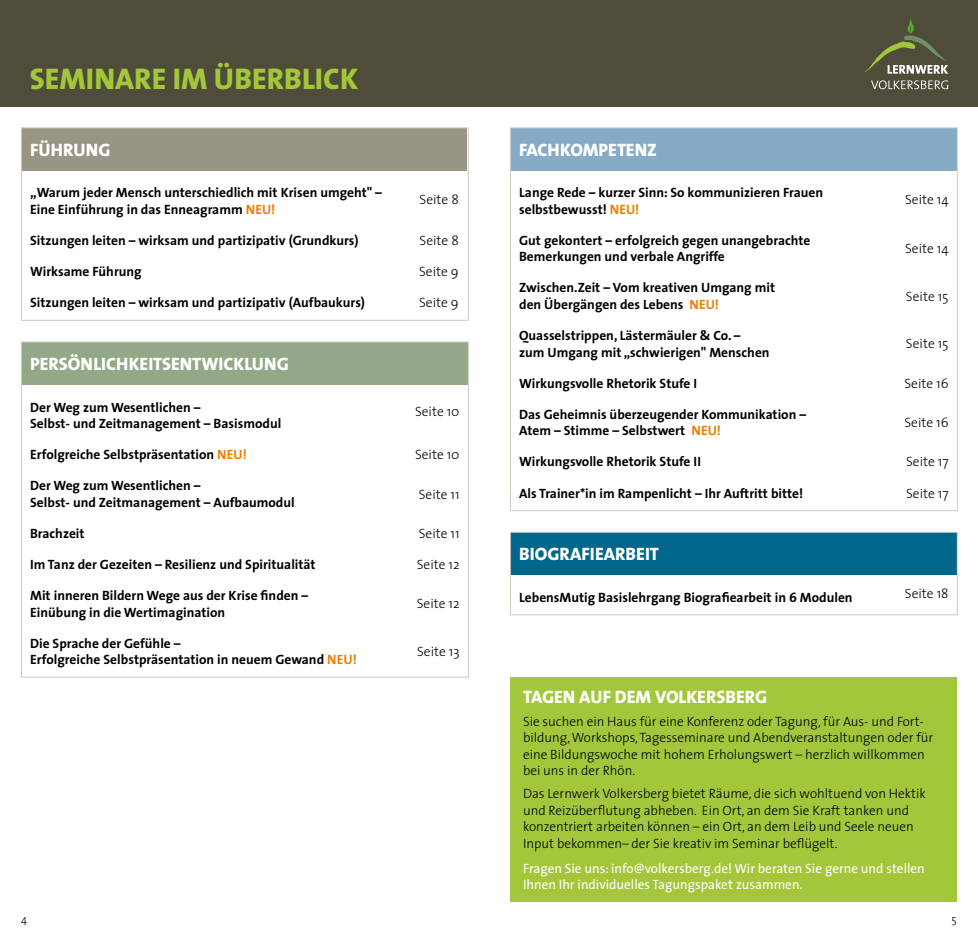
<style>
.page{position:relative;width:978px;height:936px;background:#fff}
.page>*{position:absolute;margin:0;border:0;box-sizing:border-box;transform-origin:0 0}
.Kategorie_Headline{font:800 30px "The Sans";color:#a2c73a}
.L_-_Headline{font:800 18px "The Sans";color:#fff}
.Liste_-_Headline{font:800 18px "The Sans";color:#fff}
.t1{font:700 13.5px/16.5px "The Sans";color:#000}
.Liste_-_Text{font:300 13.5px/16.5px "The Sans";color:#000}
.Liste_-_Text-2{font:13.5px/16.5px "The Sans";color:#fff}
.t2{font:300 11.25px "The Sans";color:#000}
.s1{color:#ef7d00}
</style>
<div class="page">
<div style="left:0;top:0;width:978px;height:106px;background:#4f4d3a"></div>
<svg style="left:871px;top:80px;width:77px;height:9px"></svg>
<svg style="left:864px;top:18px;width:84px;height:56px"></svg>
<div style="left:22px;top:128px;width:445px;height:42px;background:#999584"></div>
<div style="left:21px;top:128px;width:447px;height:192px;border:1px solid #cdcac0"></div>
<div style="left:22px;top:342px;width:446px;height:42px;background:#93a887"></div>
<div style="left:21px;top:342px;width:447px;height:335px;border:1px solid #cdcac0"></div>
<div style="left:511px;top:128px;width:446px;height:42px;background:#87abc6"></div>
<div style="left:511px;top:532px;width:446px;height:43px;background:#00668b"></div>
<div style="left:510px;top:532px;width:447px;height:83px;border:1px solid #cdcac0"></div>
<div style="left:510px;top:677px;width:447px;height:224px;background:#a2c73a"></div>
<p class="Kategorie_Headline" style="left:30px;top:54px;width:330px">SEMINARE IM ÜBERBLICK</p>
<p class="L_-_Headline" style="left:30px;top:134px;width:82px">FÜHRUNG</p>
<p class="t1" style="left:30px;top:184px;width:353px">„Warum jeder Mensch unterschiedlich mit Krisen umgeht" –<br>Eine Einführung in das Enneagramm <span class="s1">NEU!</span></p>
<p class="Liste_-_Text" style="left:420px;top:190px;width:41px">Seite 8</p>
<p class="t1" style="left:30px;top:232px;width:330px">Sitzungen leiten – wirksam und partizipativ (Grundkurs)</p>
<p class="Liste_-_Text" style="left:420px;top:232px;width:41px">Seite 8</p>
<p class="t1" style="left:30px;top:263px;width:113px">Wirksame Führung</p>
<p class="Liste_-_Text" style="left:419px;top:263px;width:41px">Seite 9</p>
<p class="t1" style="left:30px;top:294px;width:336px">Sitzungen leiten – wirksam und partizipativ (Aufbaukurs)</p>
<p class="Liste_-_Text" style="left:419px;top:294px;width:41px">Seite 9</p>
<p class="L_-_Headline" style="left:30px;top:348px;width:260px">PERSÖNLICHKEITSENTWICKLUNG</p>
<p class="t1" style="left:30px;top:398px;width:253px">Der Weg zum Wesentlichen –<br>Selbst- und Zeitmanagement – Basismodul</p>
<p class="Liste_-_Text" style="left:415px;top:402px;width:46px">Seite 10</p>
<p class="t1" style="left:30px;top:446px;width:218px">Erfolgreiche Selbstpräsentation <span class="s1">NEU!</span></p>
<p class="Liste_-_Text" style="left:415px;top:446px;width:46px">Seite 10</p>
<p class="t1" style="left:30px;top:477px;width:266px">Der Weg zum Wesentlichen –<br>Selbst- und Zeitmanagement – Aufbaumodul</p>
<p class="Liste_-_Text" style="left:419px;top:485px;width:42px">Seite 11</p>
<p class="t1" style="left:30px;top:524px;width:56px">Brachzeit</p>
<p class="Liste_-_Text" style="left:419px;top:524px;width:42px">Seite 11</p>
<p class="t1" style="left:30px;top:556px;width:287px">Im Tanz der Gezeiten – Resilienz und Spiritualität</p>
<p class="Liste_-_Text" style="left:417px;top:556px;width:44px">Seite 12</p>
<p class="t1" style="left:30px;top:587px;width:280px">Mit inneren Bildern Wege aus der Krise finden –<br>Einübung in die Wertimagination</p>
<p class="Liste_-_Text" style="left:417px;top:595px;width:44px">Seite 12</p>
<p class="t1" style="left:30px;top:634px;width:328px">Die Sprache der Gefühle –<br>Erfolgreiche Selbstpräsentation in neuem Gewand <span class="s1">NEU!</span></p>
<p class="Liste_-_Text" style="left:417px;top:642px;width:44px">Seite 13</p>
<p class="L_-_Headline" style="left:519px;top:134px;width:139px">FACHKOMPETENZ</p>
<p class="t1" style="left:519px;top:184px;width:306px">Lange Rede – kurzer Sinn: So kommunizieren Frauen selbstbewusst! <span class="s1">NEU!</span></p>
<p class="Liste_-_Text" style="left:905px;top:190px;width:45px">Seite 14</p>
<p class="t1" style="left:519px;top:232px;width:293px">Gut gekontert – erfolgreich gegen unangebrachte<br>Bemerkungen und verbale Angriffe</p>
<p class="Liste_-_Text" style="left:905px;top:240px;width:45px">Seite 14</p>
<p class="t1" style="left:519px;top:279px;width:257px">Zwischen.Zeit – Vom kreativen Umgang mit den Übergängen des Lebens <span class="s1">NEU!</span></p>
<p class="Liste_-_Text" style="left:906px;top:287px;width:44px">Seite 15</p>
<p class="t1" style="left:519px;top:327px;width:252px">Quasselstrippen, Lästermäuler &amp; Co. –<br>zum Umgang mit „schwierigen" Menschen</p>
<p class="Liste_-_Text" style="left:906px;top:335px;width:44px">Seite 15</p>
<p class="t1" style="left:519px;top:374px;width:180px">Wirkungsvolle Rhetorik Stufe I</p>
<p class="Liste_-_Text" style="left:904px;top:374px;width:46px">Seite 16</p>
<p class="t1" style="left:519px;top:405px;width:289px">Das Geheimnis überzeugender Kommunikation –<br>Atem – Stimme – Selbstwert <span class="s1">NEU!</span></p>
<p class="Liste_-_Text" style="left:904px;top:414px;width:46px">Seite 16</p>
<p class="t1" style="left:519px;top:453px;width:183px">Wirkungsvolle Rhetorik Stufe II</p>
<p class="Liste_-_Text" style="left:906px;top:453px;width:44px">Seite 17</p>
<p class="t1" style="left:519px;top:484px;width:286px">Als Trainer*in im Rampenlicht – Ihr Auftritt bitte!</p>
<p class="Liste_-_Text" style="left:906px;top:484px;width:44px">Seite 17</p>
<p class="L_-_Headline" style="left:519px;top:539px;width:141px">BIOGRAFIEARBEIT</p>
<p class="t1" style="left:519px;top:588px;width:335px">LebensMutig Basislehrgang Biografiearbeit in 6 Modulen</p>
<p class="Liste_-_Text" style="left:905px;top:584px;width:45px">Seite 18</p>
<p class="Liste_-_Headline" style="left:523px;top:681px;width:246px">TAGEN AUF DEM VOLKERSBERG</p>
<p class="Liste_-_Text" style="left:523px;top:712px;width:412px">Sie suchen ein Haus für eine Konferenz oder Tagung, für Aus- und Fort&shy;bildung, Workshops, Tagesseminare und Abendveranstaltungen oder für eine Bildungswoche mit hohem Erholungswert – herzlich willkommen bei uns in der Rhön.</p>
<p class="Liste_-_Text" style="left:523px;top:784px;width:404px">Das Lernwerk Volkersberg bietet Räume, die sich wohltuend von Hektik und Reizüberflutung abheben. Ein Ort, an dem Sie Kraft tanken und konzentriert arbeiten können – ein Ort, an dem Leib und Seele neuen Input bekommen– der Sie kreativ im Seminar beflügelt.</p>
<p class="Liste_-_Text-2" style="left:523px;top:859px;width:403px">Fragen Sie uns: info@volkersberg.de! Wir beraten Sie gerne und stellen<br>Ihnen Ihr individuelles Tagungspaket zusammen.</p>
<p class="t2" style="left:21px;top:909px;width:8px">4</p>
<p class="t2" style="left:951px;top:909px;width:7px">5</p>
</div>
